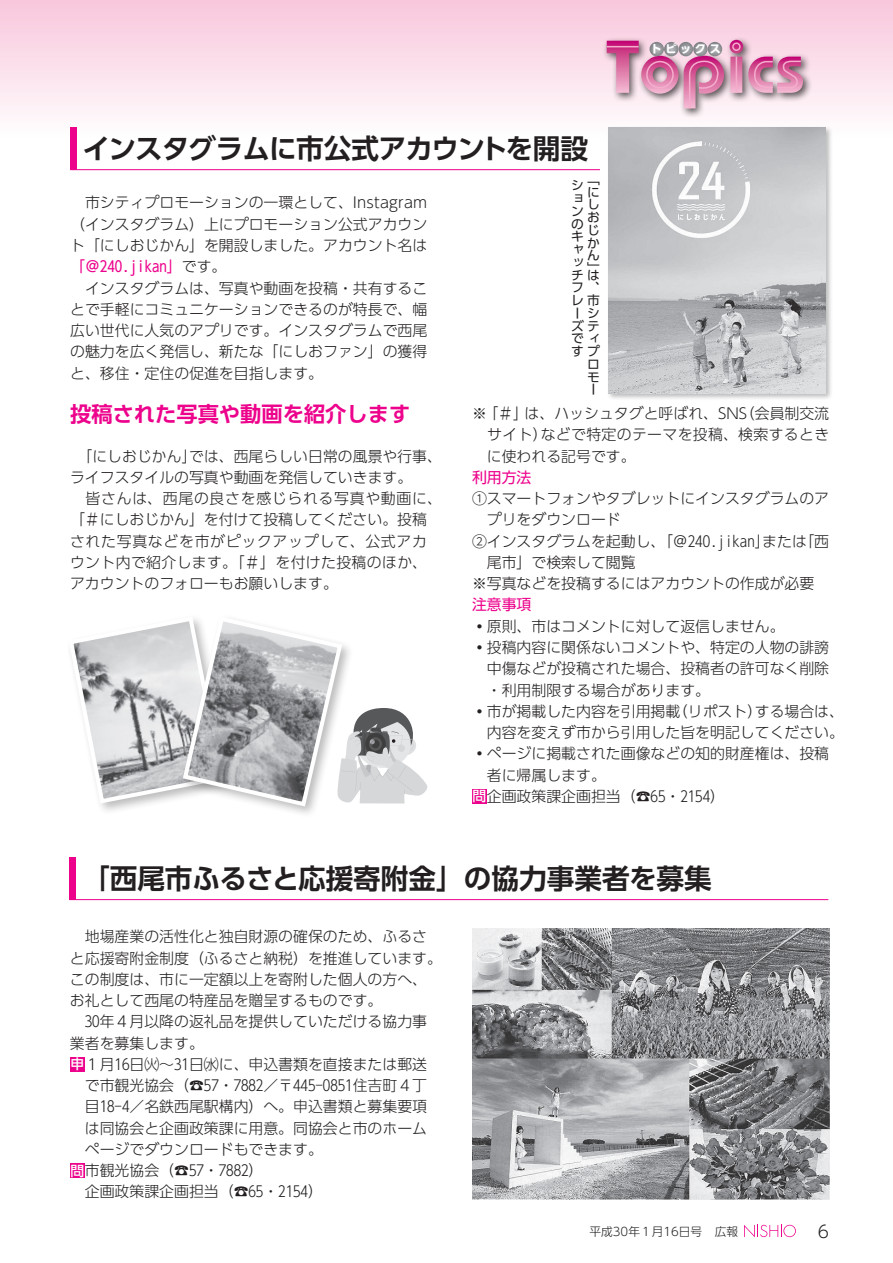
<style>
.page{position:relative;width:893px;height:1263px;background:#fff}
.page>*{position:absolute;margin:0;border:0;box-sizing:border-box;transform-origin:0 0}
.t1{font:700 27.6px "UD Shin Go Pro De";letter-spacing:-.015em;color:#231f20}
.t2{font:700 27.6px "UD Shin Go Pro De";letter-spacing:-.035em;color:#231f20}
.t3{font:700 21.3px "UD Shin Go Pro De";color:#ed028c}
.t4{font:300 16.95px "UD Shin Go Pro";color:#231f20}
.t5{font:300 14.85px/21.3px "UD Shin Go Pro";color:#231f20}
.t6{font:14.85px "UD Shin Go Pro";color:#ed028c}
.t7{font:300 14.85px "UD Shin Go Pro";letter-spacing:.025em;color:#231f20}
.t8{font:12.75px/12.8px "UD Shin Go Pro";color:#231f20}
.t9{font:300 11.7px "UD Shin Go Pro";color:#231f20}
.t10{font:700 11.25px "UD Shin Go Pro";letter-spacing:.32em;color:#fff}
.s1{font-weight:500;font-size:13.8px;color:#fff}
</style>
<div class="page">
<div style="left:0;top:0;width:893px;height:136px;background:linear-gradient(to bottom,#f8c6db,#fefcfd)"></div>
<div style="left:603px;top:36px;width:210px;height:82px;background:#231f20;opacity:.75"></div>
<svg style="left:607px;top:40px;width:196px;height:69px;background:#dca5bf"></svg>
<svg style="left:649px;top:42px;width:15px;height:14px"></svg>
<svg style="left:664px;top:42px;width:14px;height:14px"></svg>
<svg style="left:679px;top:42px;width:14px;height:14px"></svg>
<svg style="left:693px;top:42px;width:15px;height:14px"></svg>
<svg style="left:708px;top:42px;width:14px;height:14px"></svg>
<div style="left:70px;top:1057px;width:15px;height:14px;background:#ed028c"></div>
<div style="left:70px;top:1163px;width:15px;height:15px;background:#ed028c"></div>
<img style="left:472px;top:928px;width:357px;height:271px">
<div style="left:607px;top:126px;width:226px;height:275px;background:#231f20;opacity:.3"></div>
<img style="left:608px;top:128px;width:218px;height:265px">
<div style="left:472px;top:789px;width:15px;height:14px;background:#ed028c"></div>
<hr style="left:70px;top:169px;width:530px;height:1px;background:#ed028c">
<div style="left:70px;top:128px;width:7px;height:42px;background:#ed028c"></div>
<hr style="left:70px;top:899px;width:758px;height:1px;background:#ed028c">
<div style="left:70px;top:857px;width:6px;height:43px;background:#ed028c"></div>
<svg style="left:71px;top:618px;width:356px;height:191px"></svg>
<svg style="left:744px;top:1225px;width:52px;height:12px"></svg>
<h1 class="t2" style="left:82px;top:126px;width:507px">インスタグラムに市公式アカウントを開設</h1>
<p class="t5" style="left:70px;top:192px;width:359px">　市シティプロモーションの一環として、Instagram</p>
<p class="t5" style="left:70px;top:213px;width:359px">（インスタグラム）上にプロモーション公式アカウン</p>
<p class="t5" style="left:70px;top:234px;width:359px">ト「にしおじかん」を開設しました。アカウント名は</p>
<p class="t5" style="left:182px;top:255px;width:46px">です。</p>
<p class="t6" style="left:70px;top:255px;width:106px">「＠２４０.jikan」</p>
<p class="t5" style="left:70px;top:277px;width:359px;text-align:justify">　インスタグラムは、写真や動画を投稿・共有することで手軽にコミュニケーションできるのが特長で、幅広い世代に人気のアプリです。インスタグラムで西尾の魅力を広く発信し、新たな「にしおファン」の獲得と、移住・定住の促進を目指します。</p>
<p class="t8" style="left:571px;top:179px;width:29px">シ<br>ョ<br>ン<br>の<br>キ<br>ャ<br>ッ<br>チはフ、</p>
<p class="t8" style="left:571px;top:306px;width:9px">ー</p>
<p class="t8" style="left:587px;top:172px;width:14px">「</p>
<p class="t8" style="left:587px;top:185px;width:14px;text-align:justify">にしおじかん</p>
<p class="t8" style="left:587px;top:262px;width:14px">」</p>
<p class="t8" style="left:571px;top:293px;width:30px">レ市</p>
<p class="t8" style="left:587px;top:306px;width:13px">シ</p>
<p class="t8" style="left:571px;top:319px;width:29px">ズテ</p>
<p class="t8" style="left:571px;top:332px;width:29px">でィ</p>
<p class="t8" style="left:571px;top:344px;width:30px">すプ</p>
<p class="t8" style="left:587px;top:357px;width:13px">ロ</p>
<p class="t8" style="left:587px;top:370px;width:13px">モ</p>
<p class="t8" style="left:587px;top:383px;width:9px">ー</p>
<p class="t10" style="left:651px;top:40px;width:72px">トピックス</p>
<h2 class="t3" style="left:70px;top:397px;width:342px">投稿された写真や動画を紹介します</h2>
<p class="t5" style="left:189px;top:445px;width:254px">では、西尾らしい日常の風景や行事、</p>
<p class="t5" style="left:70px;top:445px;width:373px;text-indent:8px">「にしおじかん」<br>ライフスタイルの写真や動画を発信していきます。<br>　皆さんは、西尾の良さを感じられる写真や動画に、「＃にしおじかん」を付けて投稿してください。投稿された写真などを市がピックアップして、公式アカウント内で紹介します。「＃」を付けた投稿のほか、アカウントのフォローもお願いします。</p>
<p class="t5" style="left:472px;top:402px;width:58px">※「＃」</p>
<p class="t5" style="left:525px;top:402px;width:224px">は、ハッシュタグと呼ばれ、SNS</p>
<p class="t5" style="left:740px;top:402px;width:91px">（会員制交流</p>
<p class="t7" style="left:541px;top:423px;width:290px">などで特定のテーマを投稿、検索するとき</p>
<p class="t5" style="left:472px;top:423px;width:165px">　サイト）<br>　に使われる記号です。</p>
<p class="t6" style="left:472px;top:465px;width:61px">利用方法</p>
<p class="t5" style="left:472px;top:487px;width:359px">①スマートフォンやタブレットにインスタグラムのア</p>
<p class="t5" style="left:472px;top:508px;width:150px">　プリをダウンロード</p>
<p class="t5" style="left:799px;top:530px;width:31px">「西</p>
<p class="t5" style="left:472px;top:530px;width:344px">②インスタグラムを起動し、「＠２４０.jikan」または　尾市」で検索して閲覧<br>※写真などを投稿するにはアカウントの作成が必要</p>
<p class="t6" style="left:472px;top:593px;width:61px">注意事項</p>
<p class="t5" style="left:472px;top:615px;width:314px">・原則、市はコメントに対して返信しません。</p>
<p class="t5" style="left:472px;top:636px;width:359px">・投稿内容に関係ないコメントや、特定の人物の誹謗</p>
<p class="t5" style="left:487px;top:657px;width:344px">中傷などが投稿された場合、投稿者の許可なく削除</p>
<p class="t5" style="left:487px;top:679px;width:225px">・利用制限する場合があります。</p>
<p class="t5" style="left:755px;top:700px;width:91px">する場合は、</p>
<p class="t5" style="left:472px;top:700px;width:210px">・市が掲載した内容を引用掲載</p>
<p class="t5" style="left:487px;top:721px;width:359px">内容を変えず市から引用した旨を明記してください。</p>
<p class="t5" style="left:472px;top:742px;width:359px">・ページに掲載された画像などの知的財産権は、投稿</p>
<p class="t5" style="left:487px;top:764px;width:121px">者に帰属します。</p>
<p class="t5" style="left:472px;top:785px;width:254px"><span class="s1">問</span>企画政策課企画担当)☎６５・2１５４(</p>
<p class="t5" style="left:673px;top:700px;width:91px">（リポスト）</p>
<h1 class="t1" style="left:82px;top:856px;width:631px">「西尾市ふるさと応援寄附金」の協力事業者を募集</h1>
<p class="t5" style="left:70px;top:925px;width:374px;text-indent:15px">地場産業の活性化と独自財源の確保のため、ふるさと応援寄附金制度（ふるさと納税）を推進しています。この制度は、市に一定額以上を寄附した個人の方へ、お礼として西尾の特産品を贈呈するものです。</p>
<p class="t5" style="left:85px;top:1010px;width:344px">３０年４月以降の返礼品を提供していただける協力事</p>
<p class="t5" style="left:70px;top:1032px;width:135px">業者を募集します。</p>
<p class="t5" style="left:70px;top:1053px;width:358px"><span class="s1">申</span>１月１６日㈫～３１日㈬に、申込書類を直接または郵送</p>
<p class="t5" style="left:85px;top:1074px;width:344px">で市観光協会（☎５７・７８８２／〒４４５－０８５１住吉町４丁</p>
<p class="t5" style="left:85px;top:1095px;width:344px">目１８－４／名鉄西尾駅構内）へ。申込書類と募集要項</p>
<p class="t5" style="left:85px;top:1117px;width:344px">は同協会と企画政策課に用意。同協会と市のホーム</p>
<p class="t5" style="left:85px;top:1138px;width:240px">ページでダウンロードもできます。</p>
<p class="t5" style="left:70px;top:1159px;width:187px"><span class="s1">問</span>市観光協会)☎５７・７８８２(</p>
<p class="t5" style="left:70px;top:1180px;width:247px">　企画政策課企画担当)☎６５・２１５４(</p>
<p class="t9" style="left:589px;top:1221px;width:114px">平成30年１月16日号</p>
<p class="t9" style="left:715px;top:1221px;width:25px">広報</p>
<p class="t4" style="left:818px;top:1217px;width:13px">6</p>
</div>
